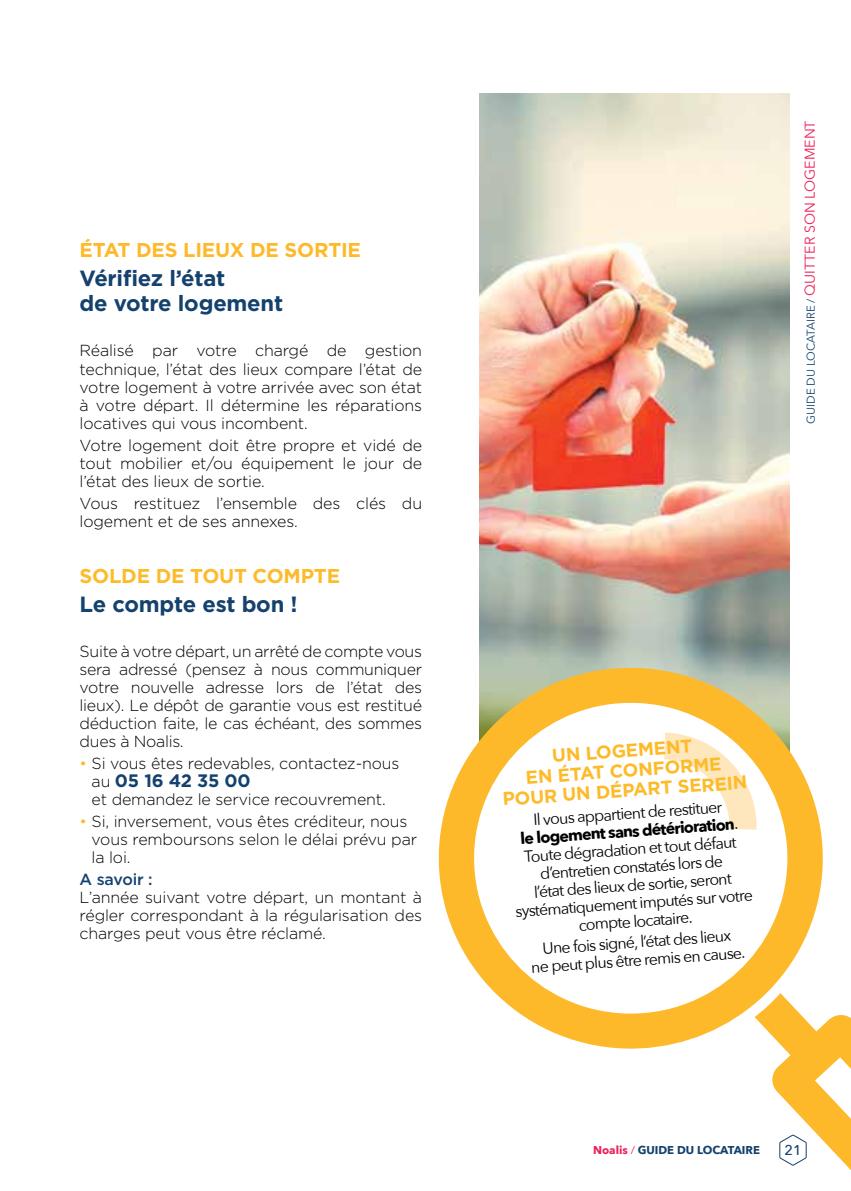
<style>
.page{position:relative;width:851px;height:1191px;background:#fff}
.page>*{position:absolute;margin:0;border:0;box-sizing:border-box;transform-origin:0 0}
.t1{font:700 22px/24.2px "Gotham";letter-spacing:-.01em;color:#14416d}
.t2{font:700 20px "Gotham";letter-spacing:-.01em;color:#fdb92a}
.t3{font:700 20px "Gotham";letter-spacing:-.01em;color:#fdbb2a}
.t4{font:700 18.4px/19.8px "Gotham";color:#fdbb2a;text-align:center}
.t5{font:700 18px "Gotham";letter-spacing:-.01em;color:#14416d}
.t6{font:300 16px/18px "Gotham";letter-spacing:-.01em;color:#000;text-align:justify}
.t7{font:16px/18px "Avenir Next";color:#000;text-align:center}
.t8{font:500 16px "Gotham";letter-spacing:-.01em;color:#14416d}
.t9{font:14.2px "Avenir Next";color:#ee2157}
.t10{font:500 14.2px "Avenir Next";color:#14416d}
.t11{font:700 11.4px "Avenir Next";color:#14416d}
.s1{color:#fdb92a}
.s2{font-weight:300;font-size:16px;color:#000}
.s3{font-size:11.4px;color:#14416d}
.s4{font-weight:700}
.s5{color:#ee2157}
.s6{font-weight:400;color:#ee2157}
</style>
<div class="page">
<img style="left:479px;top:94px;width:310px;height:570px">
<svg style="left:438px;top:664px;width:385px;height:385px"></svg>
<svg style="left:664px;top:732px;width:94px;height:97px"></svg>
<svg style="left:754px;top:993px;width:96px;height:176px"></svg>
<p class="t2" style="left:80px;top:237px;width:283px">ÉTAT DES LIEUX DE SORTIE</p>
<h1 class="t1" style="left:80px;top:266px;width:205px">Vérifiez l’état<br>de votre logement</h1>
<p class="t6" style="left:80px;top:341px;width:344px">Réalisé par votre chargé de gestion technique, l’état des lieux compare l’état de votre logement à votre arrivée avec son état à votre départ. Il détermine les réparations locatives qui vous incombent.</p>
<p class="t6" style="left:80px;top:435px;width:344px">Votre logement doit être propre et vidé de tout mobilier et/ou équipement le jour de l’état des lieux de sortie.</p>
<p class="t6" style="left:80px;top:493px;width:344px">Vous restituez l’ensemble des clés du logement et de ses annexes.</p>
<p class="t3" style="left:80px;top:562px;width:262px">SOLDE DE TOUT COMPTE</p>
<h1 class="t1" style="left:80px;top:592px;width:219px">Le compte est bon !</h1>
<p class="t6" style="left:80px;top:642px;width:344px">Suite à votre départ, un arrêté de compte vous sera adressé (pensez à nous communiquer votre nouvelle adresse lors de l’état des lieux). Le dépôt de garantie vous est restitué déduction faite, le cas échéant, des sommes dues à Noalis.</p>
<p class="t6" style="left:80px;top:754px;width:321px"><span class="s1">•</span> Si vous êtes redevables, contactez-nous</p>
<p class="t5" style="left:92px;top:769px;width:160px"><span class="s2">au</span> 05 16 42 35 00</p>
<p class="t6" style="left:92px;top:790px;width:295px">et demandez le service recouvrement.</p>
<p class="t6" style="left:92px;top:812px;width:327px;text-align:left;text-indent:-12px"><span class="s1">•</span> Si, inversement, vous êtes créditeur, nous vous remboursons selon le délai prévu par la loi.</p>
<p class="t8" style="left:80px;top:869px;width:75px">A savoir :</p>
<p class="t6" style="left:80px;top:888px;width:344px">L’année suivant votre départ, un montant à régler correspondant à la régularisation des charges peut vous être réclamé.</p>
<p class="t9" style="left:797px;top:424px;width:305px;rotate:-90deg"><span class="s3">GUIDE DU LOCATAIRE /</span> QUITTER SON LOGEMENT</p>
<p class="t4" style="left:499px;top:749px;width:247px;rotate:-4deg">UN LOGEMENT<br>EN ÉTAT CONFORME<br>POUR UN DÉPART SEREIN</p>
<p class="t7" style="left:508px;top:812px;width:240px;rotate:-4deg">Il vous appartient de restituer<br><span class="s4">le logement sans détérioration</span>.<br>Toute dégradation et tout défaut d’entretien constatés lors de<br>l’état des lieux de sortie, seront systématiquement imputés sur votre compte locataire.</p>
<p class="t7" style="left:529px;top:939px;width:216px;rotate:-4deg">Une fois signé, l’état des lieux<br>ne peut plus être remis en cause.</p>
<p class="t11" style="left:593px;top:1139px;width:168px"><span class="s5">Noalis</span> <span class="s6">/</span> GUIDE DU LOCATAIRE</p>
<p class="t10" style="left:784px;top:1138px;width:18px">21</p>
</div>
